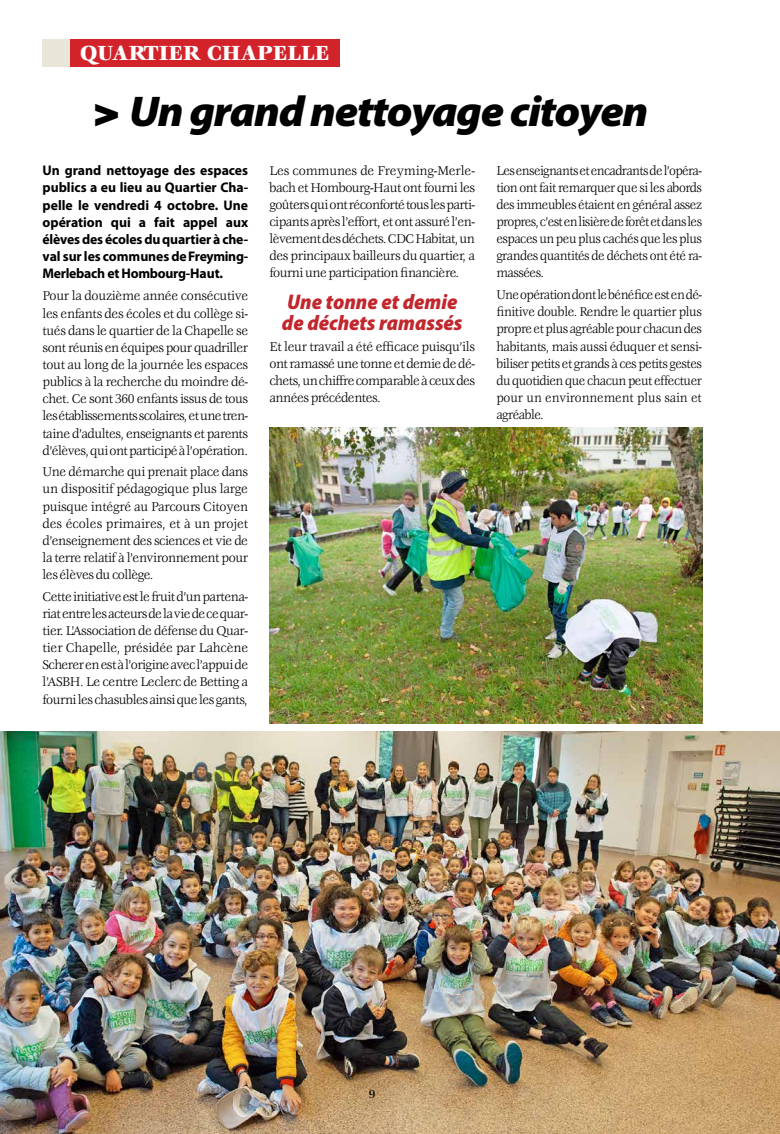
<style>
.page{position:relative;width:780px;height:1134px;background:#fff}
.page>*{position:absolute;margin:0;border:0;box-sizing:border-box;transform-origin:0 0}
.t1{font:italic 900 43.25px "Myriad Pro";letter-spacing:-.03em;color:#000;scale:1.04 1}
.t2{font:900 22.5px "Veljovic Std";color:#fff;scale:.94 1}
.t3{font:italic 900 semi-condensed 21.25px/21.2px "Myriad Pro";color:#c1272d}
.t4{font:14px/17.1px "Veljovic Std";letter-spacing:-.035em;color:#000;text-align:justify;scale:.94 1}
.t5{font:14px/17.1px "Veljovic Std";letter-spacing:-.035em;color:#000;text-align:justify;scale:.91 1}
.t6{font:700 14px/17.1px "Myriad Pro";letter-spacing:-.02em;color:#000;text-align:justify}
.t7{font:500 12.5px "Veljovic Std";color:#000}
.s1{font-family:"Helvetica Neue LT Std"}
</style>
<div class="page">
<img style="left:0;top:732px;width:780px;height:402px">
<div style="left:43px;top:39px;width:27px;height:27px;background:#e8e6d8"></div>
<div style="left:70px;top:39px;width:269px;height:27px;background:#d2232a"></div>
<img style="left:269px;top:428px;width:433px;height:295px">
<h2 class="t2" style="left:80px;top:40px;width:267px">QUARTIER CHAPELLE</h2>
<h1 class="t1" style="left:93px;top:83px;width:535px"><span class="s1">&gt;</span> Un grand nettoyage citoyen</h1>
<p class="t6" style="left:43px;top:162px;width:207px">Un grand nettoyage des espaces publics a eu lieu au Quartier Cha&shy;pelle le vendredi 4 octobre. Une opération qui a fait appel aux élèves des écoles du quartier à che&shy;val sur les communes de Freyming-Merlebach et Hombourg-Haut.</p>
<p class="t4" style="left:43px;top:288px;width:220px">Pour la douzième année consécutive les enfants des écoles et du collège si&shy;tués dans le quartier de la Chapelle se sont réunis en équipes pour quadriller tout au long de la journée les espaces publics à la recherche du moindre dé&shy;chet. Ce sont 360 enfants issus de tous les établissements scolaires, et une tren&shy;taine d’adultes, enseignants et parents d’élèves, qui ont participé à l’opération.</p>
<p class="t4" style="left:43px;top:464px;width:220px">Une démarche qui prenait place dans un dispositif pédagogique plus large puisque intégré au Parcours Citoyen des écoles primaires, et à un projet d’enseignement des sciences et vie de la terre relatif à l’environnement pour les élèves du collège.</p>
<p class="t4" style="left:43px;top:589px;width:220px">Cette initiative est le fruit d’un partena&shy;riat entre les acteurs de la vie de ce quar&shy;tier. L’Association de défense du Quar&shy;tier Chapelle, présidée par Lahcène Scherer en est à l’origine avec l’appui de l’ASBH. Le centre Leclerc de Betting a fourni les chasubles ainsi que les gants,</p>
<p class="t4" style="left:269px;top:162px;width:220px">Les communes de Freyming-Merle&shy;bach et Hombourg-Haut ont fourni les goûters qui ont réconforté tous les parti&shy;cipants après l’effort, et ont assuré l’en&shy;lèvement des déchets. CDC Habitat, un des principaux bailleurs du quartier, a fourni une participation financière.</p>
<h3 class="t3" style="left:282px;top:291px;width:182px">Une tonne et demie de déchets ramassés</h3>
<p class="t4" style="left:269px;top:338px;width:220px">Et leur travail a été efficace puisqu’ils ont ramassé une tonne et demie de dé&shy;chets, un chiffre comparable à ceux des années précédentes.</p>
<p class="t5" style="left:496px;top:162px;width:227px">Les enseignants et encadrants de l’opéra&shy;tion ont fait remarquer que si les abords des immeubles étaient en général assez propres, c’est en lisière de forêt et dans les espaces un peu plus cachés que les plus grandes quantités de déchets ont été ra&shy;massées.</p>
<p class="t5" style="left:496px;top:287px;width:227px">Une opération dont le bénéfice est en dé&shy;finitive double. Rendre le quartier plus propre et plus agréable pour chacun des habitants, mais aussi éduquer et sensi&shy;biliser petits et grands à ces petits gestes du quotidien que chacun peut effectuer pour un environnement plus sain et agréable.</p>
<p class="t7" style="left:369px;top:1087px;width:8px">9</p>
</div>
